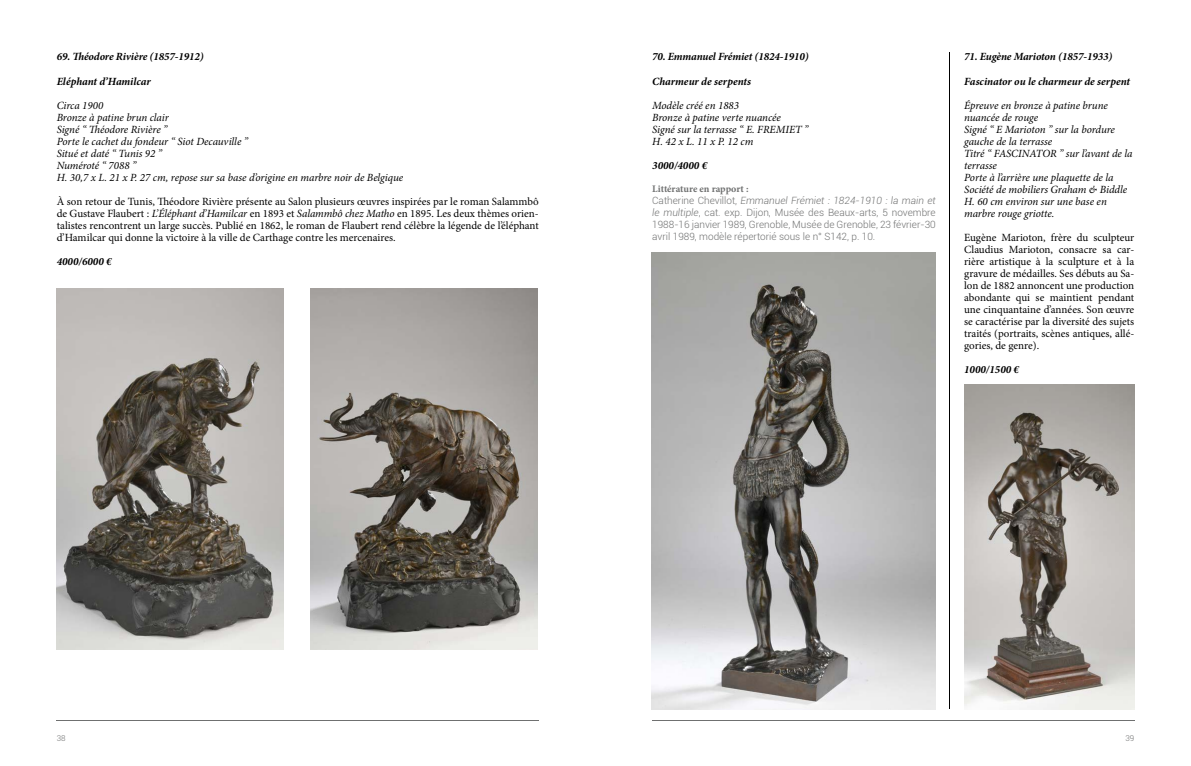
<style>
.page{position:relative;width:1191px;height:766px;background:#fff}
.page>*{position:absolute;margin:0;border:0;box-sizing:border-box;transform-origin:0 0}
.t1{font:11px/12px "Minion Pro";color:#000;text-align:justify}
.t2{font:italic 11px/12px "Minion Pro";letter-spacing:-.005em;color:#000}
.t3{font:italic 700 11px "Minion Pro";letter-spacing:-.005em;color:#000}
.t4{font:300 10px/12px "Roboto";color:#6f7070;text-align:justify}
.t5{font:700 10px "Minion Pro";letter-spacing:-.005em;color:#6f7070}
.t6{font:300 8px "Roboto";color:#6f7070}
.s1{font-style:italic}
</style>
<div class="page">
<hr style="left:949px;top:52px;width:1px;height:656px;background:#000">
<img style="left:652px;top:252px;width:283px;height:457px">
<img style="left:964px;top:384px;width:170px;height:325px">
<img style="left:57px;top:288px;width:226px;height:361px">
<img style="left:311px;top:288px;width:227px;height:361px">
<hr style="left:57px;top:720px;width:482px;height:1px;background:#6f7070">
<hr style="left:652px;top:720px;width:482px;height:1px;background:#6f7070">
<p class="t3" style="left:57px;top:48px;width:148px">69. Théodore Rivière (1857-1912)</p>
<p class="t3" style="left:964px;top:49px;width:150px">71. Eugène Marioton (1857-1933)</p>
<p class="t3" style="left:652px;top:49px;width:158px">70. Emmanuel Frémiet (1824-1910)</p>
<p class="t3" style="left:57px;top:73px;width:96px">Eléphant d’Hamilcar</p>
<p class="t2" style="left:57px;top:99px;width:348px">Circa 1900<br>Bronze à patine brun clair<br>Signé “ Théodore Rivière ”<br>Porte le cachet du fondeur “ Siot Decauville ”<br>Situé et daté “ Tunis 92 ”<br>Numéroté “ 7088 ”<br>H. 30,7 x L. 21 x P. 27 cm, repose sur sa base d’origine en marbre noir de Belgique</p>
<p class="t1" style="left:57px;top:195px;width:483px">À son retour de Tunis, Théodore Rivière présente au Salon plusieurs œuvres inspirées par le roman Salammbô de Gustave Flaubert : <span class="s1">L’Éléphant d’Hamilcar</span> en 1893 et <span class="s1">Salammbô chez Matho</span> en 1895. Les deux thèmes orien&shy;talistes rencontrent un large succès. Publié en 1862, le roman de Flaubert rend célèbre la légende de l’éléphant d’Hamilcar qui donne la victoire à la ville de Carthage contre les mercenaires.</p>
<p class="t3" style="left:57px;top:253px;width:56px">4000/6000 €</p>
<p class="t3" style="left:652px;top:73px;width:100px">Charmeur de serpents</p>
<p class="t2" style="left:652px;top:99px;width:158px">Modèle créé en 1883<br>Bronze à patine verte nuancée<br>Signé sur la terrasse “ E. FREMIET ”<br>H. 42 x L. 11 x P. 12 cm</p>
<p class="t3" style="left:652px;top:157px;width:56px">3000/4000 €</p>
<p class="t5" style="left:652px;top:182px;width:98px">Littérature en rapport :</p>
<p class="t4" style="left:652px;top:194px;width:285px">Catherine Chevillot, <span class="s1">Emmanuel Frémiet : 1824-1910 : la main et le multiple</span>, cat. exp. Dijon, Musée des Beaux-arts, 5 novembre 1988-16 janvier 1989, Grenoble, Musée de Grenoble, 23 février-30 avril 1989, modèle répertorié sous le n° S142, p. 10.</p>
<p class="t3" style="left:964px;top:73px;width:167px">Fascinator ou le charmeur de serpent</p>
<p class="t2" style="left:964px;top:99px;width:170px">Épreuve en bronze à patine brune nuancée de rouge<br>Signé “ E Marioton ” sur la bordure gauche de la terrasse<br>Titré “ FASCINATOR ” sur l’avant de la terrasse<br>Porte à l’arrière une plaquette de la<br>Société de mobiliers Graham &amp; Biddle<br>H. 60 cm environ sur une base en marbre rouge griotte.</p>
<p class="t1" style="left:964px;top:231px;width:172px">Eugène Marioton, frère du sculpteur Claudius Marioton, consacre sa car&shy;rière artistique à la sculpture et à la gravure de médailles. Ses débuts au Sa&shy;lon de 1882 annoncent une production abondante qui se maintient pendant une cinquantaine d’années. Son œuvre se caractérise par la diversité des sujets traités (portraits, scènes antiques, allé&shy;gories, de genre).</p>
<p class="t3" style="left:964px;top:361px;width:56px">1000/1500 €</p>
<p class="t6" style="left:57px;top:732px;width:10px">38</p>
<p class="t6" style="left:1125px;top:732px;width:10px">39</p>
</div>
